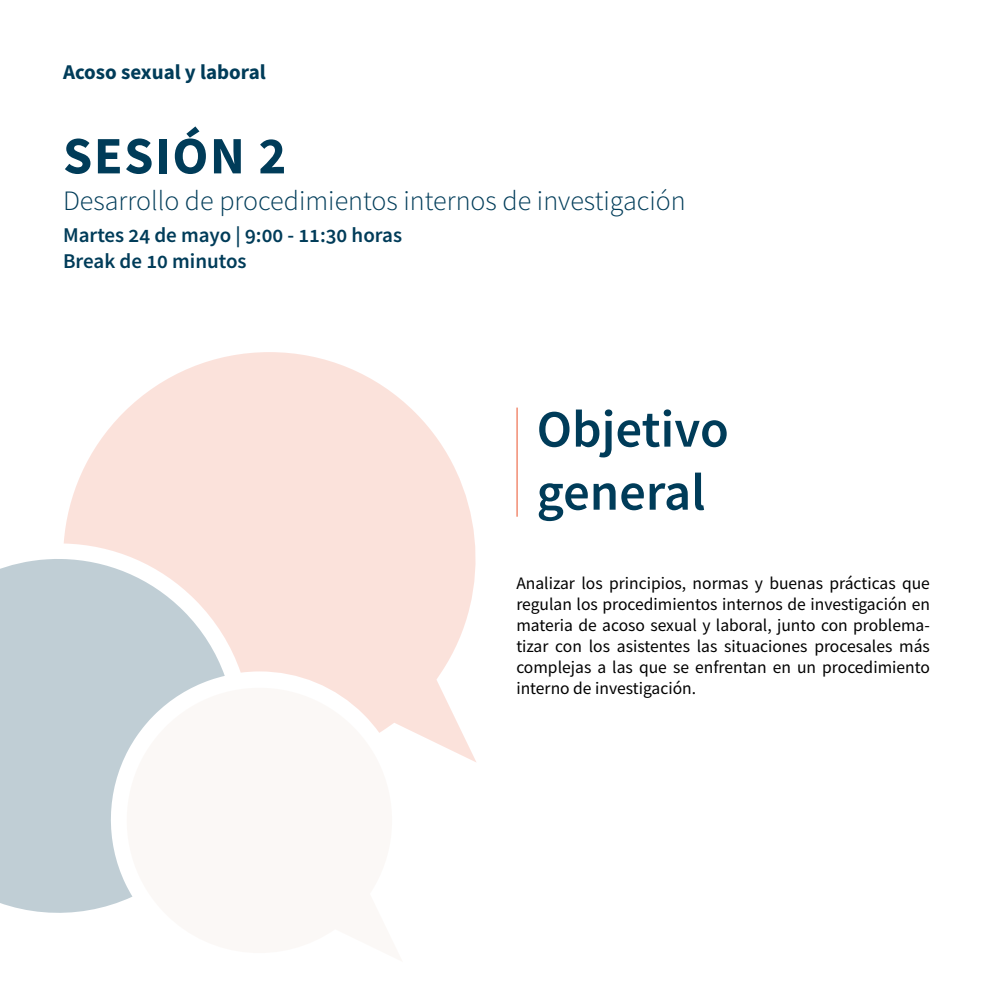
<style>
.page{position:relative;width:993px;height:993px;background:#fff}
.page>*{position:absolute;margin:0;border:0;box-sizing:border-box;transform-origin:0 0}
.t1{font:600 52.5px/63px "Source Sans Pro";color:#003c59}
.t2{font:700 52.5px "Source Sans Pro";letter-spacing:.03em;color:#003c59}
.t3{font:300 28px "Source Sans Pro";color:#003c59}
.t4{font:600 21px "Source Sans Pro";color:#003c59}
.t5{font:700 21px "Source Sans Pro";color:#003c59}
.t6{font:17.5px/21px "Source Sans Pro";color:#000;text-align:justify}
</style>
<div class="page">
<hr style="left:516px;top:407px;width:1px;height:109px;background:#f28b71">
<svg style="left:64px;top:352px;width:412px;height:410px;fill:#fbe2db"></svg>
<svg style="left:0;top:558px;width:225px;height:355px;background:#c7d2d8"></svg>
<svg style="left:122px;top:684px;width:281px;height:229px;fill:#fbf8f6"></svg>
<p class="t5" style="left:63px;top:58px;width:204px">Acoso sexual y laboral</p>
<h1 class="t2" style="left:63px;top:120px;width:225px">SESIÓN 2</h1>
<h2 class="t3" style="left:63px;top:184px;width:624px">Desarrollo de procedimientos internos de investigación</h2>
<p class="t4" style="left:63px;top:221px;width:340px">Martes 24 de mayo | 9:00 - 11:30 horas</p>
<p class="t4" style="left:63px;top:247px;width:185px">Break de 10 minutos</p>
<h1 class="t1" style="left:536px;top:397px;width:194px">Objetivo general</h1>
<p class="t6" style="left:516px;top:572px;width:415px">Analizar los principios, normas y buenas prácticas que regulan los procedimientos internos de investigación en materia de acoso sexual y laboral, junto con problema&shy;tizar con los asistentes las situaciones procesales más complejas a las que se enfrentan en un procedimiento interno de investigación.</p>
</div>
